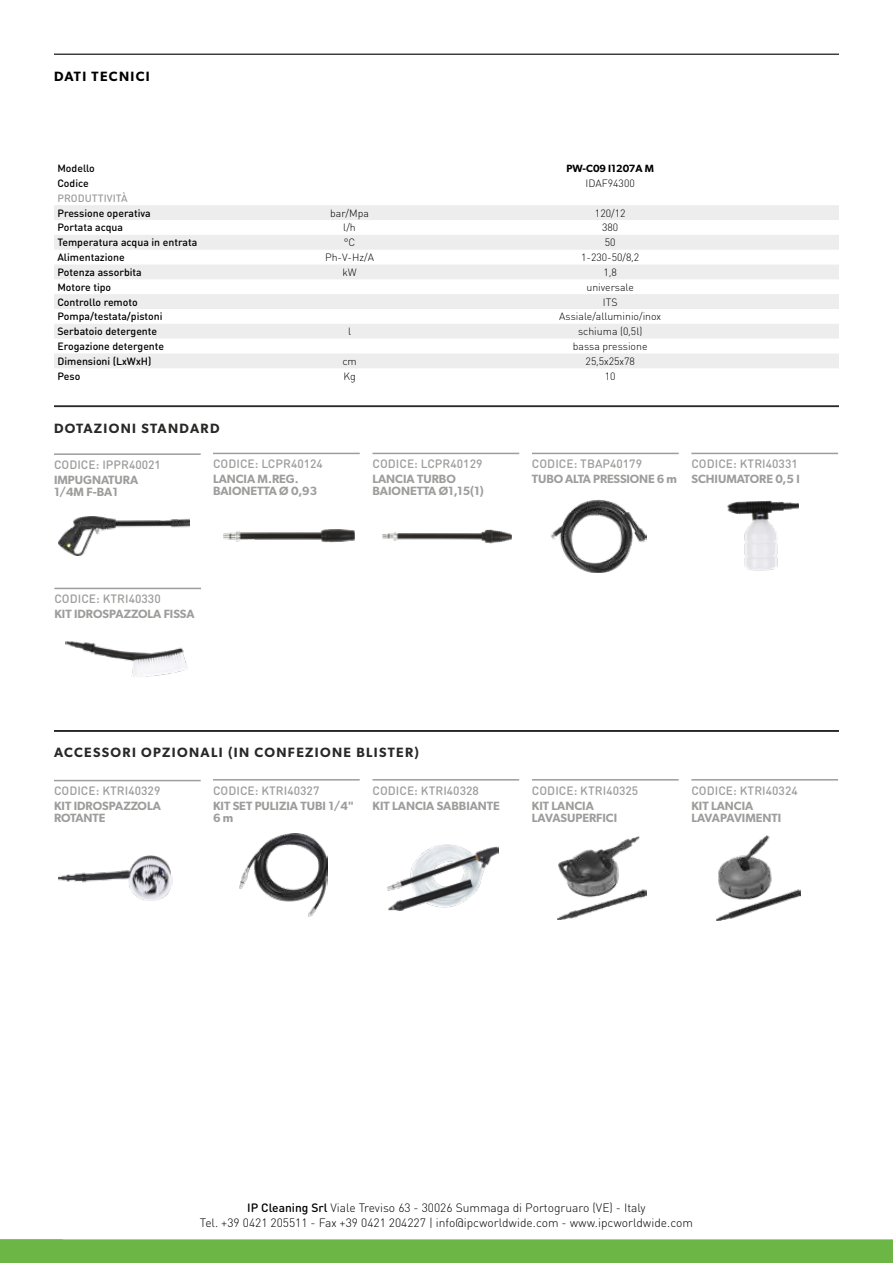
<style>
.page{position:relative;width:893px;height:1263px;background:#fff}
.page>*{position:absolute;margin:0;border:0;box-sizing:border-box;transform-origin:0 0}
.t1{font:600 13.5px "Gibson";letter-spacing:.1em;color:#282827}
.t2{font:600 13.5px "Gibson";letter-spacing:.1em;color:#000}
.t3{font:600 12px/12px "Gibson";color:#9d9d9c}
.t4{font:500 12px "DIN Round Pro";letter-spacing:.005em;color:#9d9d9c}
.t5{font:300 12px/14.4px "DIN Round Pro";color:#000;text-align:center}
.t6{font:500 10.5px "DIN Round Pro";color:#000}
.t7{font:300 10.5px "DIN Round Pro";color:#000}
.t8{font:600 10.5px "Gibson";color:#000}
.t9{font:500 10.5px "DIN Round Pro";letter-spacing:.005em;color:#9d9d9c}
.s1{font-weight:500}
</style>
<div class="page">
<div style="left:0;top:1239px;width:893px;height:24px;background:#6bb644"></div>
<hr style="left:54px;top:54px;width:785px;height:1px;background:#000">
<hr style="left:54px;top:405px;width:785px;height:1px;background:#000">
<hr style="left:54px;top:406px;width:785px;height:1px;background:#282827">
<svg style="left:54px;top:205px;width:785px;height:163px;fill:#f5f5f5"></svg>
<div style="left:54px;top:324px;width:785px;height:15px;background:#ededed"></div>
<hr style="left:213px;top:453px;width:147px;height:1px;background:#9d9d9c">
<hr style="left:372px;top:453px;width:147px;height:1px;background:#9d9d9c">
<hr style="left:691px;top:453px;width:147px;height:1px;background:#9d9d9c">
<hr style="left:532px;top:453px;width:147px;height:1px;background:#9d9d9c">
<hr style="left:54px;top:453px;width:147px;height:2px;background:#9d9d9c">
<img style="left:58px;top:517px;width:131px;height:38px">
<img style="left:223px;top:530px;width:131px;height:12px">
<img style="left:382px;top:529px;width:130px;height:14px">
<img style="left:551px;top:500px;width:95px;height:72px">
<img style="left:727px;top:500px;width:71px;height:71px">
<hr style="left:54px;top:730px;width:785px;height:1px;background:#000">
<hr style="left:54px;top:731px;width:785px;height:1px;background:#282827">
<hr style="left:213px;top:779px;width:147px;height:1px;background:#9d9d9c">
<hr style="left:372px;top:779px;width:147px;height:1px;background:#9d9d9c">
<hr style="left:532px;top:779px;width:147px;height:1px;background:#9d9d9c">
<hr style="left:691px;top:779px;width:147px;height:1px;background:#9d9d9c">
<hr style="left:54px;top:780px;width:147px;height:1px;background:#9d9d9c">
<img style="left:58px;top:856px;width:115px;height:44px">
<img style="left:558px;top:836px;width:88px;height:83px">
<img style="left:716px;top:836px;width:84px;height:84px">
<img style="left:240px;top:834px;width:87px;height:83px">
<img style="left:387px;top:844px;width:112px;height:66px">
<hr style="left:54px;top:588px;width:147px;height:1px;background:#9d9d9c">
<img style="left:66px;top:641px;width:121px;height:36px">
<p class="t2" style="left:54px;top:68px;width:97px">DATI TECNICI</p>
<p class="t6" style="left:57px;top:161px;width:39px">Modello</p>
<p class="t8" style="left:566px;top:162px;width:89px">PW-C09 I1207A M</p>
<p class="t6" style="left:57px;top:176px;width:33px">Codice</p>
<p class="t7" style="left:586px;top:176px;width:51px">IDAF94300</p>
<p class="t9" style="left:57px;top:191px;width:72px">PRODUTTIVITÀ</p>
<p class="t6" style="left:57px;top:206px;width:95px">Pressione operativa</p>
<p class="t7" style="left:330px;top:206px;width:40px">bar/Mpa</p>
<p class="t7" style="left:595px;top:206px;width:32px">120/12</p>
<p class="t6" style="left:57px;top:220px;width:67px">Portata acqua</p>
<p class="t7" style="left:343px;top:221px;width:14px">l/h</p>
<p class="t7" style="left:602px;top:221px;width:18px">380</p>
<p class="t6" style="left:57px;top:235px;width:141px">Temperatura acqua in entrata</p>
<p class="t7" style="left:344px;top:236px;width:13px">°C</p>
<p class="t7" style="left:605px;top:236px;width:12px">50</p>
<p class="t6" style="left:57px;top:250px;width:69px">Alimentazione</p>
<p class="t7" style="left:325px;top:250px;width:50px">Ph-V-Hz/A</p>
<p class="t7" style="left:581px;top:250px;width:60px">1-230-50/8,2</p>
<p class="t6" style="left:57px;top:265px;width:86px">Potenza assorbita</p>
<p class="t7" style="left:342px;top:265px;width:16px">kW</p>
<p class="t7" style="left:604px;top:265px;width:15px">1,8</p>
<p class="t6" style="left:57px;top:280px;width:55px">Motore tipo</p>
<p class="t7" style="left:586px;top:280px;width:49px">universale</p>
<p class="t6" style="left:57px;top:295px;width:82px">Controllo remoto</p>
<p class="t7" style="left:603px;top:295px;width:16px">ITS</p>
<p class="t6" style="left:57px;top:309px;width:107px">Pompa/testata/pistoni</p>
<p class="t7" style="left:559px;top:310px;width:103px">Assiale/alluminio/inox</p>
<p class="t6" style="left:57px;top:324px;width:101px">Serbatoio detergente</p>
<p class="t7" style="left:348px;top:325px;width:5px">l</p>
<p class="t7" style="left:578px;top:325px;width:66px">schiuma (0,5l)</p>
<p class="t6" style="left:57px;top:339px;width:108px">Erogazione detergente</p>
<p class="t7" style="left:573px;top:339px;width:76px">bassa pressione</p>
<p class="t6" style="left:57px;top:354px;width:95px">Dimensioni (LxWxH)</p>
<p class="t7" style="left:342px;top:354px;width:16px">cm</p>
<p class="t7" style="left:586px;top:354px;width:51px">25,5x25x78</p>
<p class="t6" style="left:57px;top:369px;width:25px">Peso</p>
<p class="t7" style="left:343px;top:369px;width:14px">Kg</p>
<p class="t7" style="left:605px;top:369px;width:12px">10</p>
<p class="t1" style="left:54px;top:420px;width:167px">DOTAZIONI STANDARD</p>
<p class="t4" style="left:54px;top:456px;width:108px">CODICE: IPPR40021</p>
<p class="t3" style="left:54px;top:473px;width:86px">IMPUGNATURA<br>1/4M F-BA1</p>
<p class="t4" style="left:213px;top:456px;width:111px">CODICE: LCPR40124</p>
<p class="t4" style="left:372px;top:456px;width:111px">CODICE: LCPR40129</p>
<p class="t4" style="left:532px;top:456px;width:112px">CODICE: TBAP40179</p>
<p class="t4" style="left:691px;top:456px;width:108px">CODICE: KTRI40331</p>
<p class="t3" style="left:213px;top:473px;width:106px">LANCIA M.REG.<br>BAIONETTA Ø 0,93</p>
<p class="t3" style="left:372px;top:473px;width:113px">LANCIA TURBO<br>BAIONETTA Ø1,15(1)</p>
<p class="t3" style="left:532px;top:473px;width:269px">TUBO ALTA PRESSIONE 6 m SCHIUMATORE 0,5 l</p>
<p class="t4" style="left:54px;top:591px;width:108px">CODICE: KTRI40330</p>
<p class="t3" style="left:54px;top:608px;width:142px">KIT IDROSPAZZOLA FISSA</p>
<p class="t1" style="left:54px;top:745px;width:367px">ACCESSORI OPZIONALI (IN CONFEZIONE BLISTER)</p>
<p class="t4" style="left:54px;top:783px;width:108px">CODICE: KTRI40329</p>
<p class="t3" style="left:54px;top:800px;width:108px">KIT IDROSPAZZOLA<br>ROTANTE</p>
<p class="t4" style="left:213px;top:782px;width:108px">CODICE: KTRI40327</p>
<p class="t4" style="left:372px;top:782px;width:108px">CODICE: KTRI40328</p>
<p class="t4" style="left:532px;top:782px;width:108px">CODICE: KTRI40325</p>
<p class="t4" style="left:691px;top:782px;width:108px">CODICE: KTRI40324</p>
<p class="t3" style="left:213px;top:799px;width:143px">KIT SET PULIZIA TUBI 1/4"<br>6 m</p>
<p class="t3" style="left:372px;top:799px;width:129px">KIT LANCIA SABBIANTE</p>
<p class="t3" style="left:532px;top:799px;width:87px">KIT LANCIA<br>LAVASUPERFICI</p>
<p class="t3" style="left:691px;top:799px;width:91px">KIT LANCIA<br>LAVAPAVIMENTI</p>
<p class="t5" style="left:200px;top:1200px;width:494px"><span class="s1">IP Cleaning Srl</span> Viale Treviso 63 - 30026 Summaga di Portogruaro (VE) - Italy<br>Tel. +39 0421 205511 - Fax +39 0421 204227 | info@ipcworldwide.com - www.ipcworldwide.com</p>
</div>
